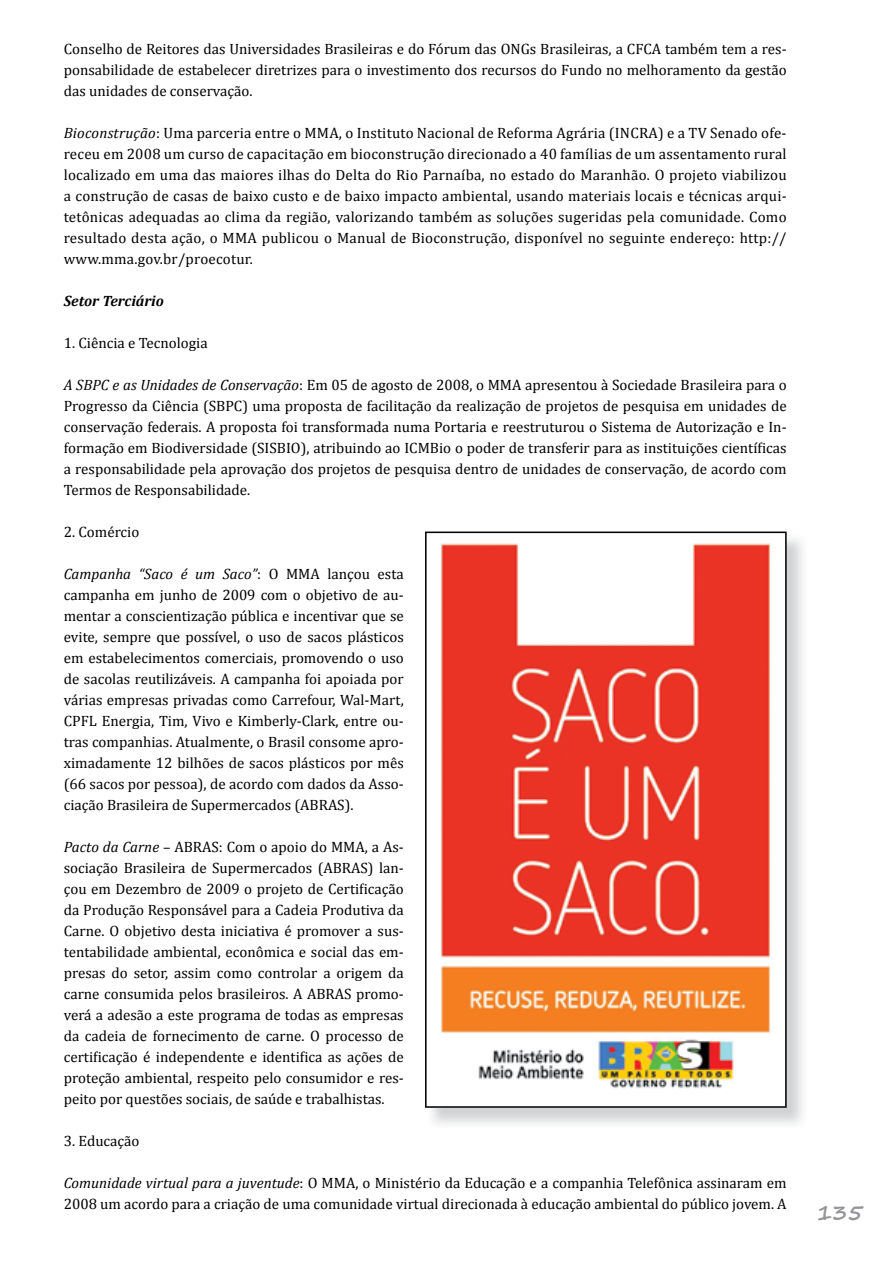
<style>
.page{position:relative;width:893px;height:1263px;background:#fff}
.page>*{position:absolute;margin:0;border:0;box-sizing:border-box;transform-origin:0 0}
.t1{font:700 21px "Segoe Print";color:#939598}
.t2{font:15px/21px "Cambria";color:#000;text-align:justify}
.t3{font:italic 700 15px "Cambria";color:#000}
.s1{font-style:italic}
</style>
<div class="page">
<svg style="left:425px;top:531px;width:362px;height:577px;fill:#eb3425"></svg>
<p class="t2" style="left:64px;top:39px;width:724px">Conselho de Reitores das Universidades Brasileiras e do Fórum das ONGs Brasileiras, a CFCA também tem a res&shy;ponsabilidade de estabelecer diretrizes para o investimento dos recursos do Fundo no melhoramento da gestão das unidades de conservação.</p>
<p class="t2" style="left:64px;top:123px;width:724px"><span class="s1">Bioconstrução</span>: Uma parceria entre o MMA, o Instituto Nacional de Reforma Agrária (INCRA) e a TV Senado ofe&shy;receu em 2008 um curso de capacitação em bioconstrução direcionado a 40 famílias de um assentamento rural localizado em uma das maiores ilhas do Delta do Rio Parnaíba, no estado do Maranhão. O projeto viabilizou a construção de casas de baixo custo e de baixo impacto ambiental, usando materiais locais e técnicas arqui&shy;tetônicas adequadas ao clima da região, valorizando também as soluções sugeridas pela comunidade. Como resultado desta ação, o MMA publicou o Manual de Bioconstrução, disponível no seguinte endereço: http:// www.mma.gov.br/proecotur.</p>
<p class="t3" style="left:64px;top:292px;width:102px">Setor Terciário</p>
<p class="t2" style="left:64px;top:333px;width:145px">1. Ciência e Tecnologia</p>
<p class="t2" style="left:64px;top:375px;width:724px"><span class="s1">A SBPC e as Unidades de Conservação</span>: Em 05 de agosto de 2008, o MMA apresentou à Sociedade Brasileira para o Progresso da Ciência (SBPC) uma proposta de facilitação da realização de projetos de pesquisa em unidades de conservação federais. A proposta foi transformada numa Portaria e reestruturou o Sistema de Autorização e In&shy;formação em Biodiversidade (SISBIO), atribuindo ao ICMBio o poder de transferir para as instituições científicas a responsabilidade pela aprovação dos projetos de pesquisa dentro de unidades de conservação, de acordo com Termos de Responsabilidade.</p>
<p class="t2" style="left:64px;top:522px;width:77px">2. Comércio</p>
<p class="t2" style="left:64px;top:564px;width:341px"><span class="s1">Campanha “Saco é um Saco”</span>: O MMA lançou esta campanha em junho de 2009 com o objetivo de au&shy;mentar a conscientização pública e incentivar que se evite, sempre que possível, o uso de sacos plásticos em estabelecimentos comerciais, promovendo o uso de sacolas reutilizáveis. A campanha foi apoiada por várias empresas privadas como Carrefour, Wal-Mart, CPFL Energia, Tim, Vivo e Kimberly-Clark, entre ou&shy;tras companhias. Atualmente, o Brasil consome apro&shy;ximadamente 12 bilhões de sacos plásticos por mês (66 sacos por pessoa), de acordo com dados da Asso&shy;ciação Brasileira de Supermercados (ABRAS).</p>
<p class="t2" style="left:64px;top:837px;width:341px"><span class="s1">Pacto da Carne</span> – ABRAS: Com o apoio do MMA, a As&shy;sociação Brasileira de Supermercados (ABRAS) lan&shy;çou em Dezembro de 2009 o projeto de Certificação da Produção Responsável para a Cadeia Produtiva da Carne. O objetivo desta iniciativa é promover a sus&shy;tentabilidade ambiental, econômica e social das em&shy;presas do setor, assim como controlar a origem da carne consumida pelos brasileiros. A ABRAS promo&shy;verá a adesão a este programa de todas as empresas da cadeia de fornecimento de carne. O processo de certificação é independente e identifica as ações de proteção ambiental, respeito pelo consumidor e res&shy;peito por questões sociais, de saúde e trabalhistas.</p>
<p class="t2" style="left:64px;top:1131px;width:77px">3. Educação</p>
<p class="t2" style="left:64px;top:1173px;width:724px"><span class="s1">Comunidade virtual para a juventude</span>: O MMA, o Ministério da Educação e a companhia Telefônica assinaram em<br>2008 um acordo para a criação de uma comunidade virtual direcionada à educação ambiental do público jovem. A</p>
<h1 class="t1" style="left:817px;top:1194px;width:47px">135</h1>
</div>
